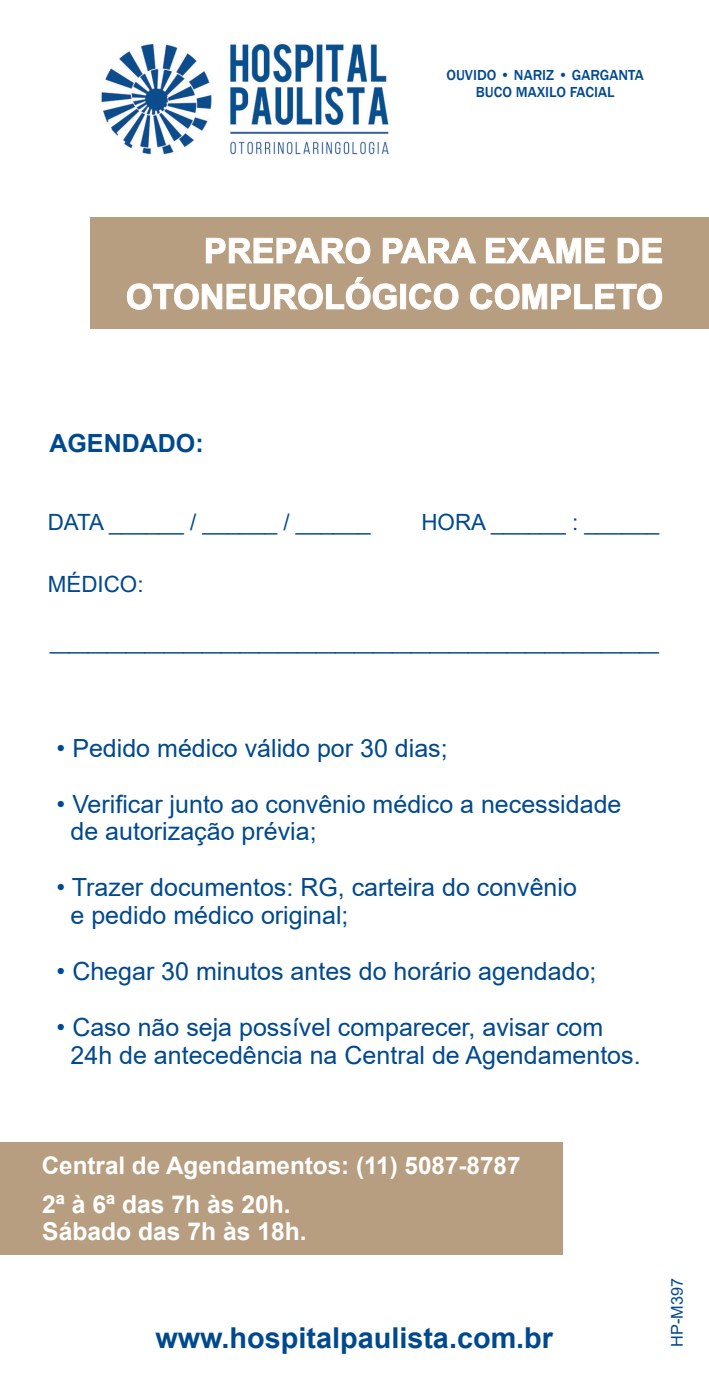
<style>
.page{position:relative;width:709px;height:1382px;background:#fff}
.page>*{position:absolute;margin:0;border:0;box-sizing:border-box;transform-origin:0 0}
.t1{font:700 34.25px/46px "Arial";color:#fff;text-align:right}
.t2{font:700 28.75px "Arial";color:#01498e}
.t3{font:25px/28px "Arial";color:#01498e}
.t4{font:700 25px "Arial";color:#01498e}
.t5{font:700 24.75px/27.5px "Arial";color:#fff}
.t6{font:700 24.25px "Arial";color:#fff}
.t7{font:22.5px "Arial";color:#01498e}
.t8{font:22.5px "Arial";color:#01498e;scale:1.53 1}
.t9{font:16.25px "Arial";color:#01498e}
.t10{font:500 15px/17px "Franklin Gothic";color:#01498e;text-align:center}
</style>
<div class="page">
<div style="left:90px;top:217px;width:619px;height:112px;background:#b89e81"></div>
<svg style="left:206px;top:237px;width:164px;height:27px"></svg>
<svg style="left:383px;top:238px;width:93px;height:26px"></svg>
<svg style="left:486px;top:238px;width:119px;height:26px"></svg>
<svg style="left:617px;top:238px;width:45px;height:25px"></svg>
<svg style="left:127px;top:277px;width:270px;height:33px"></svg>
<div style="left:400px;top:284px;width:6px;height:25px;border:1px solid #fff"></div>
<svg style="left:409px;top:283px;width:49px;height:27px"></svg>
<svg style="left:470px;top:283px;width:192px;height:27px"></svg>
<div style="left:0;top:1142px;width:562px;height:113px;background:#b89e81"></div>
<img style="left:101px;top:44px;width:288px;height:111px">
<p class="t10" style="left:446px;top:67px;width:199px">OUVIDO • NARIZ • GARGANTA<br>BUCO MAXILO FACIAL</p>
<h1 class="t1" style="left:126px;top:228px;width:539px">PREPARO PARA EXAME DE<br>OTONEUROLÓGICO COMPLETO</h1>
<p class="t4" style="left:49px;top:425px;width:156px">AGENDADO:</p>
<p class="t7" style="left:48px;top:507px;width:324px">DATA ______ / ______ / ______</p>
<p class="t7" style="left:421px;top:507px;width:239px">HORA ______ : ______</p>
<p class="t7" style="left:48px;top:569px;width:97px">MÉDICO:</p>
<p class="t8" style="left:50px;top:626px;width:399px">________________________________</p>
<p class="t3" style="left:57px;top:734px;width:392px">• Pedido médico válido por 30 dias;</p>
<p class="t3" style="left:71px;top:790px;width:552px;text-indent:-14px">• Verificar junto ao convênio médico a necessidade de autorização prévia;</p>
<p class="t3" style="left:71px;top:873px;width:508px;text-indent:-14px">• Trazer documentos: RG, carteira do convênio e pedido médico original;</p>
<p class="t3" style="left:57px;top:957px;width:541px">• Chegar 30 minutos antes do horário agendado;</p>
<p class="t3" style="left:71px;top:1013px;width:571px;text-indent:-14px">• Caso não seja possível comparecer, avisar com<br>24h de antecedência na Central de Agendamentos.</p>
<p class="t6" style="left:42px;top:1148px;width:480px">Central de Agendamentos: (11) 5087-8787</p>
<p class="t5" style="left:42px;top:1190px;width:266px">2ª à 6ª das 7h às 20h.<br>Sábado das 7h às 18h.</p>
<p class="t2" style="left:155px;top:1317px;width:399px">www.hospitalpaulista.com.br</p>
<p class="t9" style="left:666px;top:1347px;width:70px;rotate:-90deg">HP-M397</p>
</div>
